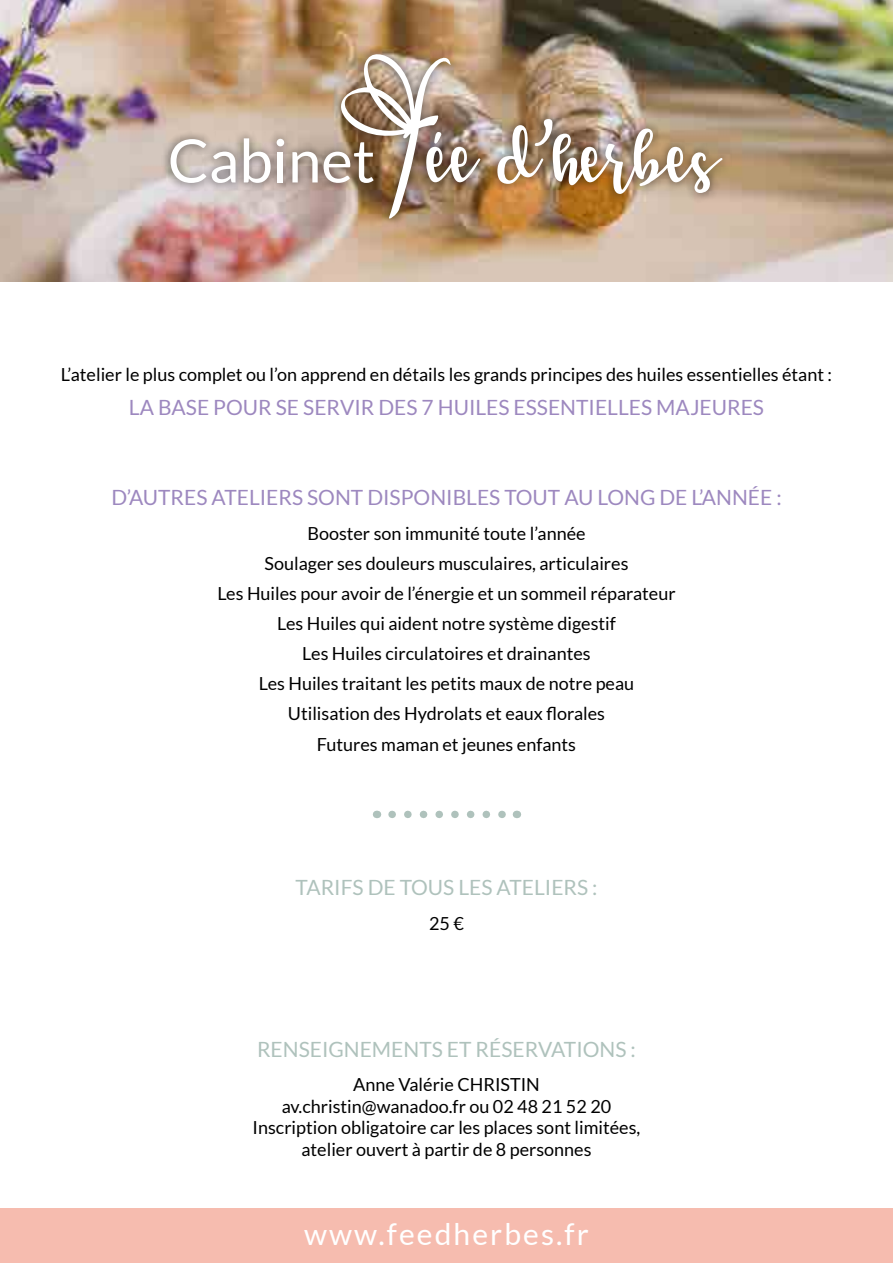
<style>
.page{position:relative;width:893px;height:1263px;background:#fff}
.page>*{position:absolute;margin:0;border:0;box-sizing:border-box;transform-origin:0 0}
.t1{font:30px "Lato";letter-spacing:.07em;color:#fff}
.t2{font:21px "Lato";color:#9d88bf}
.t3{font:21px "Lato";color:#afc2bc}
.t4{font:18px/30.2px "Lato";color:#000;text-align:center}
</style>
<div class="page">
<div style="left:0;top:1209px;width:893px;height:54px;background:#f6bcaf"></div>
<svg style="left:392px;top:811px;width:114px;height:7px"></svg>
<img style="left:0;top:0;width:893px;height:281px">
<div style="left:161px;top:45px;width:570px;height:183px;background:#000;opacity:.6"></div>
<svg style="left:171px;top:139px;width:35px;height:44px"></svg>
<svg style="left:212px;top:152px;width:24px;height:31px"></svg>
<svg style="left:244px;top:138px;width:27px;height:45px"></svg>
<div style="left:278px;top:152px;width:5px;height:30px;background:#fff"></div>
<svg style="left:277px;top:139px;width:7px;height:7px"></svg>
<svg style="left:292px;top:152px;width:26px;height:30px"></svg>
<img style="left:497px;top:119px;width:225px;height:75px">
<img style="left:324px;top:50px;width:156px;height:172px">
<p class="t4" style="left:61px;top:360px;width:773px">L’atelier le plus complet ou l’on apprend en détails les grands principes des huiles essentielles étant :</p>
<p class="t2" style="left:129px;top:396px;width:637px">LA BASE POUR SE SERVIR DES 7 HUILES ESSENTIELLES MAJEURES</p>
<p class="t2" style="left:111px;top:486px;width:672px">D’AUTRES ATELIERS SONT DISPONIBLES TOUT AU LONG DE L’ANNÉE :</p>
<p class="t4" style="left:217px;top:518px;width:460px">Booster son immunité toute l’année<br>Soulager ses douleurs musculaires, articulaires<br>Les Huiles pour avoir de l’énergie et un sommeil réparateur Les Huiles qui aident notre système digestif<br>Les Huiles circulatoires et drainantes<br>Les Huiles traitant les petits maux de notre peau Utilisation des Hydrolats et eaux florales<br>Futures maman et jeunes enfants</p>
<p class="t3" style="left:295px;top:876px;width:304px">TARIFS DE TOUS LES ATELIERS :</p>
<p class="t4" style="left:429px;top:908px;width:36px">25 €</p>
<p class="t3" style="left:257px;top:1037px;width:380px">RENSEIGNEMENTS ET RÉSERVATIONS :</p>
<p class="t4" style="left:253px;top:1073px;width:389px;line-height:21.6px">Anne Valérie CHRISTIN<br>av.christin@wanadoo.fr ou 02 48 21 52 20<br>Inscription obligatoire car les places sont limitées, atelier ouvert à partir de 8 personnes</p>
<h1 class="t1" style="left:304px;top:1217px;width:286px">www.feedherbes.fr</h1>
</div>
